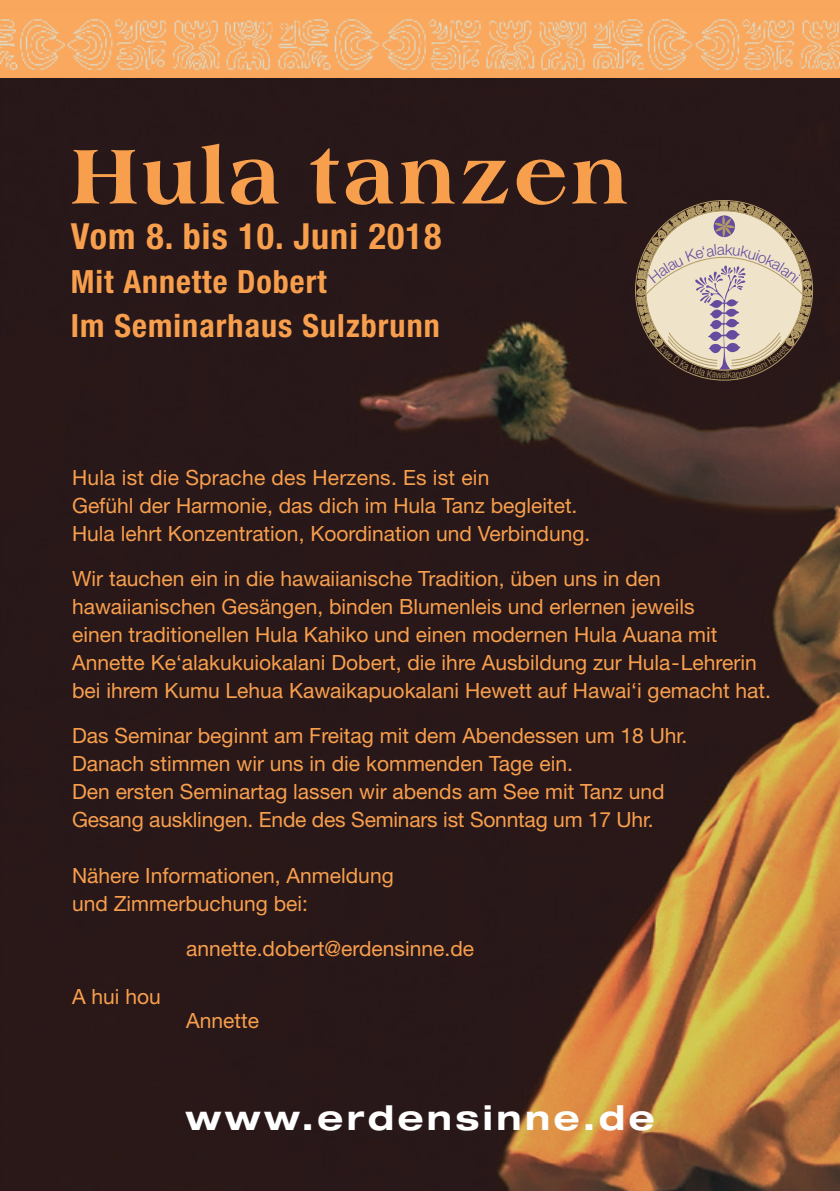
<style>
.page{position:relative;width:840px;height:1191px;background:#fff}
.page>*{position:absolute;margin:0;border:0;box-sizing:border-box;transform-origin:0 0}
.t1{font:800 80px "Almeria";letter-spacing:.01em;color:#f89f4d}
.t2{font:700 condensed 36px "Helvetica Neue LT";letter-spacing:.03em;color:#f89f4d}
.t3{font:700 expanded 34px "Helvetica Neue LT";letter-spacing:.1em;color:#fff}
.t4{font:700 condensed 32px/44px "Helvetica Neue LT";letter-spacing:.035em;color:#f89f4d}
.t5{font:21px/28px "Helvetica Neue LT";color:#f89f4d}
</style>
<div class="page">
<img style="left:0;top:77px;width:839px;height:1114px">
<div style="left:0;top:0;width:839px;height:77px;background:#f9a75d"></div>
<img style="left:0;top:19px;width:839px;height:52px">
<svg style="left:636px;top:201px;width:175px;height:178px;background:#ac9d8b"></svg>
<h1 class="t1" style="left:68px;top:128px;width:562px">Hula tanzen</h1>
<h2 class="t2" style="left:71px;top:214px;width:371px">Vom 8. bis 10. Juni 2018</h2>
<h3 class="t4" style="left:71px;top:259px;width:370px">Mit Annette Dobert<br>Im Seminarhaus Sulzbrunn</h3>
<p class="t5" style="left:72px;top:463px;width:519px">Hula ist die Sprache des Herzens. Es ist ein<br>Gefühl der Harmonie, das dich im Hula Tanz begleitet.<br>Hula lehrt Konzentration, Koordination und Verbindung.</p>
<p class="t5" style="left:72px;top:564px;width:700px">Wir tauchen ein in die hawaiianische Tradition, üben uns in den hawaiianischen Gesängen, binden Blumenleis und erlernen jeweils<br>einen traditionellen Hula Kahiko und einen modernen Hula Auana mit Annette Ke‘alakukuiokalani Dobert, die ihre Ausbildung zur Hula-Lehrerin bei ihrem Kumu Lehua Kawaikapuokalani Hewett auf Hawai‘i gemacht hat.</p>
<p class="t5" style="left:72px;top:721px;width:616px">Das Seminar beginnt am Freitag mit dem Abendessen um 18 Uhr.<br>Danach stimmen wir uns in die kommenden Tage ein.<br>Den ersten Seminartag lassen wir abends am See mit Tanz und Gesang ausklingen. Ende des Seminars ist Sonntag um 17 Uhr.</p>
<p class="t5" style="left:72px;top:861px;width:323px">Nähere Informationen, Anmeldung und Zimmerbuchung bei:</p>
<p class="t5" style="left:186px;top:934px;width:289px">annette.dobert@erdensinne.de</p>
<p class="t5" style="left:72px;top:982px;width:90px">A hui hou</p>
<p class="t5" style="left:186px;top:1006px;width:74px">Annette</p>
<h3 class="t3" style="left:185px;top:1096px;width:470px">www.erdensinne.de</h3>
</div>
